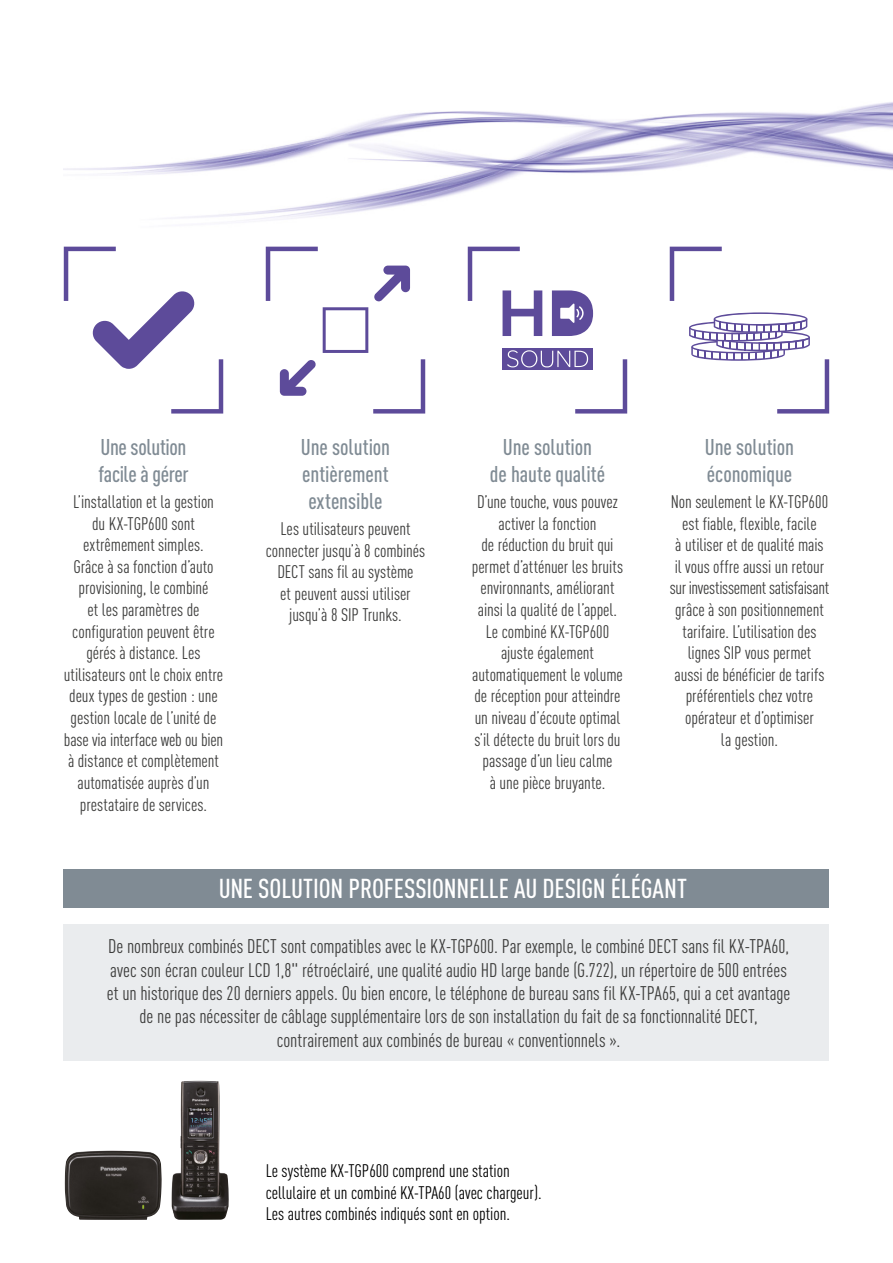
<style>
.page{position:relative;width:893px;height:1263px;background:#fff}
.page>*{position:absolute;margin:0;border:0;box-sizing:border-box;transform-origin:0 0}
.t1{font:500 condensed 27px "DIN Pro";letter-spacing:-.005em;color:#fff}
.t2{font:500 condensed 22.5px/27px "DIN Pro";letter-spacing:-.005em;color:#808b94}
.t3{font:condensed 19.5px/23.4px "DIN Pro";letter-spacing:-.005em;color:#3c3c3b;text-align:center}
.t4{font:condensed 18px/21.6px "DIN Pro";letter-spacing:-.005em;color:#3c3c3b;text-align:center}
.t5{font:condensed 18px/21.6px "DIN Pro";color:#000}
</style>
<div class="page">
<div style="left:64px;top:925px;width:765px;height:136px;background:#eaecee"></div>
<div style="left:64px;top:870px;width:765px;height:38px;background:#808b94"></div>
<img style="left:64px;top:102px;width:829px;height:162px">
<svg style="left:64px;top:247px;width:159px;height:167px"></svg>
<div style="left:266px;top:247px;width:159px;height:167px;background:#fff"></div>
<svg style="left:373px;top:359px;width:52px;height:55px"></svg>
<svg style="left:266px;top:247px;width:52px;height:54px"></svg>
<svg style="left:374px;top:266px;width:36px;height:35px"></svg>
<svg style="left:280px;top:360px;width:36px;height:36px"></svg>
<svg style="left:323px;top:307px;width:45px;height:46px"></svg>
<div style="left:468px;top:247px;width:159px;height:167px;background:#fff"></div>
<div style="left:502px;top:348px;width:91px;height:22px;background:#5d4b9a"></div>
<svg style="left:468px;top:247px;width:74px;height:89px"></svg>
<svg style="left:507px;top:350px;width:120px;height:64px"></svg>
<svg style="left:552px;top:290px;width:41px;height:46px"></svg>
<div style="left:670px;top:247px;width:159px;height:167px;background:#fff"></div>
<svg style="left:670px;top:247px;width:52px;height:54px"></svg>
<svg style="left:689px;top:312px;width:140px;height:102px"></svg>
<img style="left:65px;top:1081px;width:164px;height:139px">
<p class="t2" style="left:98px;top:432px;width:92px">Une solution facile à gérer</p>
<p class="t4" style="left:64px;top:490px;width:161px">L’installation et la gestion<br>du KX-TGP600 sont extrêmement simples.<br>Grâce à sa fonction d’auto provisioning, le combiné<br>et les paramètres de configuration peuvent être gérés à distance. Les utilisateurs ont le choix entre deux types de gestion : une gestion locale de l’unité de base via interface web ou bien à distance et complètement automatisée auprès d’un prestataire de services.</p>
<p class="t2" style="left:301px;top:432px;width:91px;text-align:justify">Une solution entièrement extensible</p>
<p class="t4" style="left:266px;top:517px;width:161px">Les utilisateurs peuvent connecter jusqu’à 8 combinés<br>DECT sans fil au système<br>et peuvent aussi utiliser jusqu’à 8 SIP Trunks.</p>
<p class="t2" style="left:490px;top:432px;width:117px;text-align:center">Une solution<br>de haute qualité</p>
<p class="t4" style="left:472px;top:490px;width:153px">D’une touche, vous pouvez activer la fonction<br>de réduction du bruit qui permet d’atténuer les bruits environnants, améliorant ainsi la qualité de l’appel.<br>Le combiné KX-TGP600 ajuste également automatiquement le volume de réception pour atteindre un niveau d’écoute optimal s’il détecte du bruit lors du passage d’un lieu calme<br>à une pièce bruyante.</p>
<p class="t2" style="left:705px;top:432px;width:91px">Une solution économique</p>
<p class="t4" style="left:670px;top:490px;width:161px">Non seulement le KX-TGP600 est fiable, flexible, facile<br>à utiliser et de qualité mais il vous offre aussi un retour sur investissement satisfaisant grâce à son positionnement tarifaire. L’utilisation des lignes SIP vous permet<br>aussi de bénéficier de tarifs préférentiels chez votre opérateur et d’optimiser<br>la gestion.</p>
<h1 class="t1" style="left:219px;top:869px;width:470px">UNE SOLUTION PROFESSIONNELLE AU DESIGN ÉLÉGANT</h1>
<p class="t3" style="left:107px;top:933px;width:685px">De nombreux combinés DECT sont compatibles avec le KX-TGP600. Par exemple, le combiné DECT sans fil KX-TPA60, avec son écran couleur LCD 1,8" rétroéclairé, une qualité audio HD large bande (G.722), un répertoire de 500 entrées et un historique des 20 derniers appels. Ou bien encore, le téléphone de bureau sans fil KX-TPA65, qui a cet avantage de ne pas nécessiter de câblage supplémentaire lors de son installation du fait de sa fonctionnalité DECT, contrairement aux combinés de bureau « conventionnels ».</p>
<p class="t5" style="left:266px;top:1159px;width:277px">Le système KX-TGP600 comprend une station cellulaire et un combiné KX-TPA60 (avec chargeur).<br>Les autres combinés indiqués sont en option.</p>
</div>
